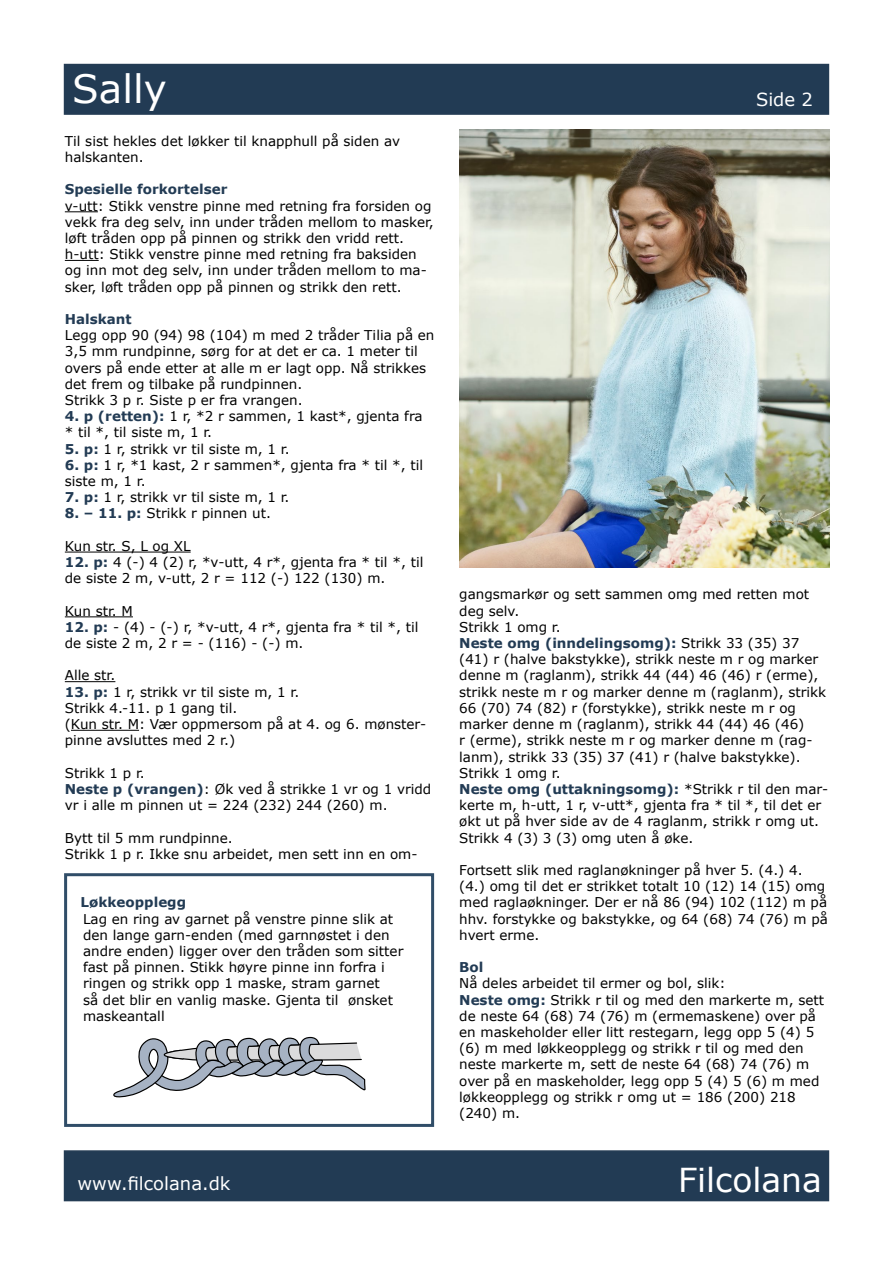
<style>
.page{position:relative;width:893px;height:1263px;background:#fff}
.page>*{position:absolute;margin:0;border:0;box-sizing:border-box;transform-origin:0 0}
.t1{font:39px "Verdana";color:#fff}
.t2{font:33px "Verdana";color:#fff}
.t3{font:18px "Verdana";color:#fff}
.t4{font:13.5px/16.2px "Verdana";color:#000}
.t5{font:700 13.5px "Verdana";color:#223b54}
.s1{font-weight:700;color:#223b54}
</style>
<div class="page">
<div style="left:64px;top:64px;width:765px;height:51px;background:#223b54;border:2px solid #243c54"></div>
<div style="left:64px;top:1150px;width:765px;height:51px;background:#223b54;border:2px solid #243c54"></div>
<hr style="left:65px;top:211px;width:33px;height:1px;background:#000">
<hr style="left:65px;top:260px;width:34px;height:1px;background:#000">
<hr style="left:65px;top:552px;width:126px;height:1px;background:#000">
<hr style="left:65px;top:616px;width:68px;height:1px;background:#000">
<hr style="left:65px;top:681px;width:50px;height:1px;background:#000">
<hr style="left:71px;top:730px;width:68px;height:1px;background:#000">
<img style="left:459px;top:130px;width:370px;height:437px">
<div style="left:64px;top:873px;width:370px;height:254px;border:3px solid #304d68"></div>
<svg style="left:113px;top:1036px;width:253px;height:62px"></svg>
<h1 class="t1" style="left:72px;top:62px;width:96px">Sally</h1>
<p class="t4" style="left:65px;top:133px;width:337px">Til sist hekles det løkker til knapphull på siden av halskanten.</p>
<p class="t5" style="left:65px;top:180px;width:164px">Spesielle forkortelser</p>
<p class="t4" style="left:65px;top:197px;width:370px">v-utt: Stikk venstre pinne med retning fra forsiden og vekk fra deg selv, inn under tråden mellom to masker, løft tråden opp på pinnen og strikk den vridd rett. h-utt: Stikk venstre pinne med retning fra baksiden og inn mot deg selv, inn under tråden mellom to ma&shy;sker, løft tråden opp på pinnen og strikk den rett.</p>
<p class="t5" style="left:65px;top:310px;width:68px">Halskant</p>
<p class="t4" style="left:65px;top:327px;width:371px">Legg opp 90 (94) 98 (104) m med 2 tråder Tilia på en 3,5 mm rundpinne, sørg for at det er ca. 1 meter til overs på ende etter at alle m er lagt opp. Nå strikkes det frem og tilbake på rundpinnen.<br>Strikk 3 p r. Siste p er fra vrangen.</p>
<p class="t4" style="left:65px;top:408px;width:359px"><span class="s1">4. p (retten):</span> 1 r, *2 r sammen, 1 kast*, gjenta fra * til *, til siste m, 1 r.</p>
<p class="t4" style="left:65px;top:440px;width:226px"><span class="s1">5. p:</span> 1 r, strikk vr til siste m, 1 r.</p>
<p class="t4" style="left:65px;top:457px;width:360px"><span class="s1">6. p:</span> 1 r, *1 kast, 2 r sammen*, gjenta fra * til *, til siste m, 1 r.</p>
<p class="t4" style="left:65px;top:489px;width:226px"><span class="s1">7. p:</span> 1 r, strikk vr til siste m, 1 r.</p>
<p class="t4" style="left:65px;top:505px;width:208px"><span class="s1">8. – 11. p:</span> Strikk r pinnen ut.</p>
<p class="t4" style="left:65px;top:538px;width:127px">Kun str. S, L og XL</p>
<p class="t4" style="left:65px;top:554px;width:360px"><span class="s1">12. p:</span> 4 (-) 4 (2) r, *v-utt, 4 r*, gjenta fra * til *, til de siste 2 m, v-utt, 2 r = 112 (-) 122 (130) m.</p>
<p class="t4" style="left:65px;top:602px;width:70px">Kun str. M</p>
<p class="t4" style="left:65px;top:619px;width:355px"><span class="s1">12. p:</span> - (4) - (-) r, *v-utt, 4 r*, gjenta fra * til *, til de siste 2 m, 2 r = - (116) - (-) m.</p>
<p class="t4" style="left:65px;top:667px;width:52px">Alle str.</p>
<p class="t4" style="left:65px;top:683px;width:363px"><span class="s1">13. p:</span> 1 r, strikk vr til siste m, 1 r.<br>Strikk 4.-11. p 1 gang til.<br>(Kun str. M: Vær oppmersom på at 4. og 6. mønster&shy;pinne avsluttes med 2 r.)</p>
<p class="t4" style="left:65px;top:764px;width:368px">Strikk 1 p r.<br><span class="s1">Neste p (vrangen)</span>: Øk ved å strikke 1 vr og 1 vridd vr i alle m pinnen ut = 224 (232) 244 (260) m.</p>
<p class="t4" style="left:65px;top:829px;width:354px">Bytt til 5 mm rundpinne.<br>Strikk 1 p r. Ikke snu arbeidet, men sett inn en om-</p>
<p class="t5" style="left:81px;top:893px;width:107px">Løkkeopplegg</p>
<p class="t4" style="left:83px;top:910px;width:322px">Lag en ring av garnet på venstre pinne slik at den lange garn-enden (med garnnøstet i den andre enden) ligger over den tråden som sitter fast på pinnen. Stikk høyre pinne inn forfra i ringen og strikk opp 1 maske, stram garnet<br>så det blir en vanlig maske. Gjenta til ønsket maskeantall</p>
<h3 class="t3" style="left:756px;top:87px;width:58px">Side 2</h3>
<p class="t4" style="left:459px;top:586px;width:370px">gangsmarkør og sett sammen omg med retten mot deg selv.<br>Strikk 1 omg r.<br><span class="s1">Neste omg (inndelingsomg):</span> Strikk 33 (35) 37 (41) r (halve bakstykke), strikk neste m r og marker denne m (raglanm), strikk 44 (44) 46 (46) r (erme), strikk neste m r og marker denne m (raglanm), strikk 66 (70) 74 (82) r (forstykke), strikk neste m r og marker denne m (raglanm), strikk 44 (44) 46 (46)<br>r (erme), strikk neste m r og marker denne m (rag&shy;lanm), strikk 33 (35) 37 (41) r (halve bakstykke).<br>Strikk 1 omg r.<br><span class="s1">Neste omg (uttakningsomg):</span> *Strikk r til den mar&shy;kerte m, h-utt, 1 r, v-utt*, gjenta fra * til *, til det er økt ut på hver side av de 4 raglanm, strikk r omg ut.<br>Strikk 4 (3) 3 (3) omg uten å øke.</p>
<p class="t4" style="left:459px;top:862px;width:370px">Fortsett slik med raglanøkninger på hver 5. (4.) 4. (4.) omg til det er strikket totalt 10 (12) 14 (15) omg med raglaøkninger. Der er nå 86 (94) 102 (112) m på hhv. forstykke og bakstykke, og 64 (68) 74 (76) m på hvert erme.</p>
<p class="t5" style="left:459px;top:958px;width:26px">Bol</p>
<p class="t4" style="left:459px;top:975px;width:366px">Nå deles arbeidet til ermer og bol, slik:<br><span class="s1">Neste omg:</span> Strikk r til og med den markerte m, sett de neste 64 (68) 74 (76) m (ermemaskene) over på en maskeholder eller litt restegarn, legg opp 5 (4) 5 (6) m med løkkeopplegg og strikk r til og med den neste markerte m, sett de neste 64 (68) 74 (76) m over på en maskeholder, legg opp 5 (4) 5 (6) m med løkkeopplegg og strikk r omg ut = 186 (200) 218 (240) m.</p>
<h3 class="t3" style="left:78px;top:1171px;width:154px">www.filcolana.dk</h3>
<h2 class="t2" style="left:678px;top:1157px;width:145px">Filcolana</h2>
</div>
